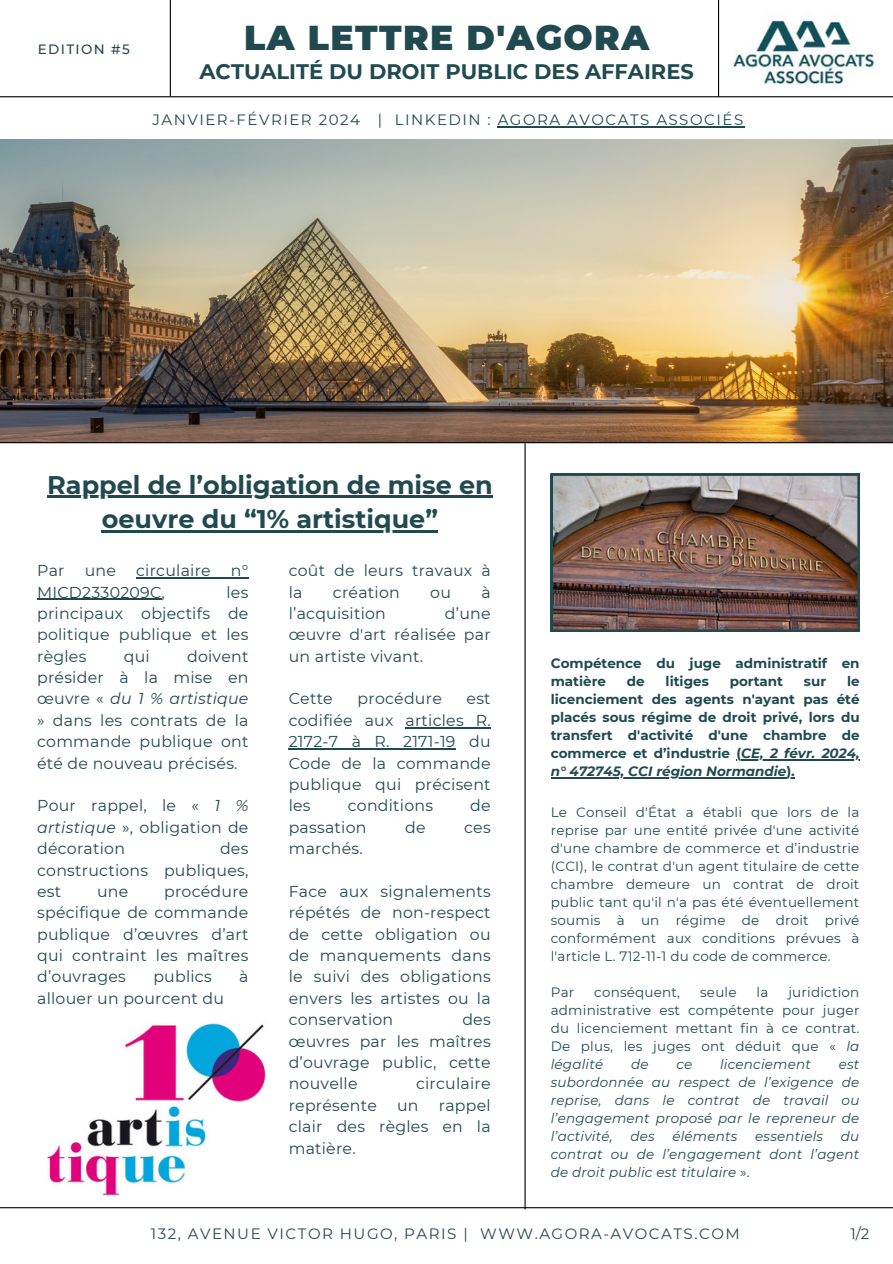
<style>
.page{position:relative;width:893px;height:1264px;background:#fff}
.page>*{position:absolute;margin:0;border:0;box-sizing:border-box;transform-origin:0 0}
.t1{font:900 34.5px "Montserrat";letter-spacing:.04em;color:#204a4f}
.t2{font:700 25.5px "Montserrat";color:#204a4f}
.t3{font:700 21px "Montserrat";color:#204a4f}
.t4{font:15.75px/21.3px "Montserrat";letter-spacing:.015em;color:#204a4f;text-align:justify}
.t5{font:15px "Montserrat";letter-spacing:.1em;color:#204a4f}
.t6{font:13.5px/18px "Montserrat";letter-spacing:.015em;color:#204a4f;text-align:justify}
.t7{font:italic 13.5px/18px "Montserrat";letter-spacing:.015em;color:#204a4f;text-align:justify}
.t8{font:700 13.5px/18px "Montserrat";color:#204a4f}
.t9{font:italic 700 13.5px "Montserrat";color:#204a4f}
.t10{font:500 13.5px "Montserrat";letter-spacing:.1em;color:#204a4f}
.s1{font-style:italic}
.s2{font-style:normal}
</style>
<div class="page">
<hr style="left:170px;top:0;width:1px;height:96px;background:#000">
<hr style="left:718px;top:0;width:1px;height:96px;background:#000">
<hr style="left:0;top:1207px;width:892px;height:1px;background:#000">
<img style="left:0;top:140px;width:892px;height:302px">
<hr style="left:524px;top:443px;width:1px;height:766px;background:#000">
<hr style="left:0;top:442px;width:892px;height:1px;background:#000">
<img style="left:722px;top:20px;width:163px;height:108px">
<hr style="left:0;top:96px;width:892px;height:1px;background:#000">
<img style="left:550px;top:473px;width:309px;height:158px">
<img style="left:47px;top:1022px;width:219px;height:174px">
<hr style="left:136px;top:577px;width:113px;height:1px;background:#204a4f">
<hr style="left:37px;top:598px;width:125px;height:1px;background:#204a4f">
<hr style="left:47px;top:496px;width:445px;height:2px;background:#204a4f">
<hr style="left:102px;top:530px;width:336px;height:3px;background:#204a4f">
<hr style="left:741px;top:759px;width:118px;height:1px;background:#204a4f">
<hr style="left:550px;top:777px;width:236px;height:1px;background:#204a4f">
<hr style="left:497px;top:126px;width:247px;height:1px;background:#204a4f">
<hr style="left:405px;top:727px;width:86px;height:1px;background:#204a4f">
<hr style="left:289px;top:748px;width:167px;height:1px;background:#204a4f">
<p class="t10" style="left:38px;top:41px;width:93px">EDITION #5</p>
<h4 class="t1" style="left:244px;top:17px;width:406px">LA LETTRE D'AGORA</h4>
<h4 class="t3" style="left:199px;top:59px;width:496px">ACTUALITÉ DU DROIT PUBLIC DES AFFAIRES</h4>
<p class="t5" style="left:152px;top:110px;width:592px">JANVIER-FÉVRIER 2024 | LINKEDIN : AGORA AVOCATS ASSOCIÉS</p>
<p class="t2" style="left:47px;top:469px;width:447px">Rappel de l’obligation de mise en</p>
<h5 class="t2" style="left:102px;top:504px;width:338px">oeuvre du “1% artistique”</h5>
<p class="t4" style="left:37px;top:560px;width:29px">Par</p>
<p class="t4" style="left:85px;top:560px;width:33px">une</p>
<p class="t4" style="left:136px;top:560px;width:76px">circulaire</p>
<p class="t4" style="left:231px;top:560px;width:19px">n°</p>
<p class="t4" style="left:37px;top:581px;width:129px">MICD2330209C,</p>
<p class="t4" style="left:37px;top:581px;width:213px;text-indent:189px">les principaux objectifs de politique publique et les règles</p>
<p class="t4" style="left:37px;top:645px;width:213px;text-indent:150px">doivent présider à la mise en œuvre « <span class="s1">du 1 % artistique </span>» dans les contrats de la commande publique ont été de nouveau précisés.</p>
<h2 class="t4" style="left:37px;top:795px;width:213px">Pour rappel, le « <span class="s1">1 % artistique</span> », obligation de décoration</h2>
<p class="t4" style="left:124px;top:645px;width:27px">qui</p>
<h2 class="t4" style="left:37px;top:837px;width:213px;text-indent:183px">des constructions publiques, est</h2>
<h2 class="t4" style="left:37px;top:880px;width:213px;text-indent:127px">procédure spécifique de commande publique d’œuvres d’art qui contraint les maîtres d’ouvrages</h2>
<h2 class="t4" style="left:97px;top:880px;width:33px">une</h2>
<h2 class="t4" style="left:153px;top:966px;width:60px">publics</h2>
<h2 class="t4" style="left:239px;top:966px;width:11px">à</h2>
<h2 class="t4" style="left:37px;top:987px;width:188px">allouer un pourcent du</h2>
<p class="t4" style="left:289px;top:560px;width:203px">coût de leurs travaux à la</p>
<p class="t4" style="left:333px;top:581px;width:68px">création</p>
<p class="t4" style="left:430px;top:581px;width:22px">ou</p>
<p class="t4" style="left:481px;top:581px;width:11px">à</p>
<p class="t4" style="left:289px;top:602px;width:99px">l’acquisition</p>
<p class="t4" style="left:289px;top:602px;width:203px;text-indent:156px">d’une œuvre d'art réalisée par un artiste vivant.</p>
<p class="t4" style="left:289px;top:688px;width:46px">Cette</p>
<p class="t4" style="left:357px;top:688px;width:86px">procédure</p>
<p class="t4" style="left:289px;top:688px;width:203px;text-indent:178px">est codifiée aux articles R.<br>2172-7 à R. 2171-19 du Code de la commande publique qui précisent les</p>
<p class="t4" style="left:348px;top:795px;width:87px">conditions</p>
<p class="t4" style="left:470px;top:795px;width:22px">de</p>
<p class="t4" style="left:289px;top:816px;width:79px">passation</p>
<p class="t4" style="left:405px;top:816px;width:22px">de</p>
<p class="t4" style="left:464px;top:816px;width:28px">ces</p>
<p class="t4" style="left:289px;top:837px;width:76px">marchés.</p>
<p class="t4" style="left:289px;top:880px;width:203px">Face aux signalements répétés de non-respect de cette obligation ou de manquements dans le suivi des obligations envers les artistes ou la conservation</p>
<p class="t4" style="left:289px;top:1008px;width:203px;text-indent:174px">des œuvres par les maîtres d’ouvrage public, cette nouvelle</p>
<p class="t4" style="left:416px;top:1073px;width:76px">circulaire</p>
<p class="t4" style="left:289px;top:1094px;width:203px;text-indent:150px">rappel clair des règles en la matière.</p>
<p class="t4" style="left:289px;top:1094px;width:90px">représente</p>
<p class="t4" style="left:397px;top:1094px;width:23px">un</p>
<p class="t8" style="left:550px;top:654px;width:310px">Compétence du juge administratif en matière</p>
<p class="t8" style="left:627px;top:672px;width:19px">de</p>
<p class="t8" style="left:665px;top:672px;width:45px">litiges</p>
<p class="t8" style="left:729px;top:672px;width:55px">portant</p>
<p class="t8" style="left:803px;top:672px;width:24px">sur</p>
<p class="t8" style="left:550px;top:672px;width:310px;text-align:justify;text-indent:296px">le licenciement des agents n'ayant pas été placés sous régime de droit privé, lors du transfert d'activité d'une chambre de commerce et d’industrie</p>
<h5 class="t9" style="left:736px;top:745px;width:125px"><span class="s2">(</span>CE, 2 févr. 2024,</h5>
<h5 class="t9" style="left:550px;top:763px;width:245px">n° 472745, CCI région Normandie<span class="s2">).</span></h5>
<p class="t6" style="left:550px;top:802px;width:310px">Le Conseil d'État a établi que lors de la reprise par une entité privée d'une activité d'une chambre de commerce et d’industrie (CCI), le contrat d'un agent titulaire de cette chambre demeure un contrat de droit public tant qu'il n'a pas été éventuellement soumis à un régime de droit privé conformément aux conditions prévues à l'article L. 712-11-1 du code de commerce.</p>
<p class="t6" style="left:550px;top:982px;width:25px">Par</p>
<p class="t6" style="left:594px;top:982px;width:87px">conséquent,</p>
<p class="t6" style="left:700px;top:982px;width:38px">seule</p>
<p class="t6" style="left:756px;top:982px;width:13px">la</p>
<p class="t6" style="left:550px;top:982px;width:310px;text-indent:237px">juridiction administrative est compétente pour juger du licenciement mettant fin à ce contrat.<br>De plus, les juges ont déduit que « <span class="s1">la légalité</span></p>
<p class="t7" style="left:631px;top:1054px;width:19px">de</p>
<p class="t7" style="left:676px;top:1054px;width:17px">ce</p>
<p class="t7" style="left:720px;top:1054px;width:92px">licenciement</p>
<p class="t7" style="left:550px;top:1054px;width:310px;text-indent:288px">est subordonnée au respect de l’exigence de reprise, dans le contrat de travail ou l’engagement proposé par le repreneur de l’activité,</p>
<p class="t7" style="left:550px;top:1126px;width:310px;text-indent:290px">du contrat ou de l’engagement dont l’agent de droit public est titulaire <span class="s2">».</span></p>
<p class="t7" style="left:630px;top:1126px;width:26px">des</p>
<p class="t7" style="left:672px;top:1126px;width:67px">éléments</p>
<p class="t7" style="left:755px;top:1126px;width:69px">essentiels</p>
<h5 class="t5" style="left:151px;top:1224px;width:590px">132, AVENUE VICTOR HUGO, PARIS | WWW.AGORA-AVOCATS.COM</h5>
<p class="t5" style="left:850px;top:1224px;width:20px">1/2</p>
</div>
